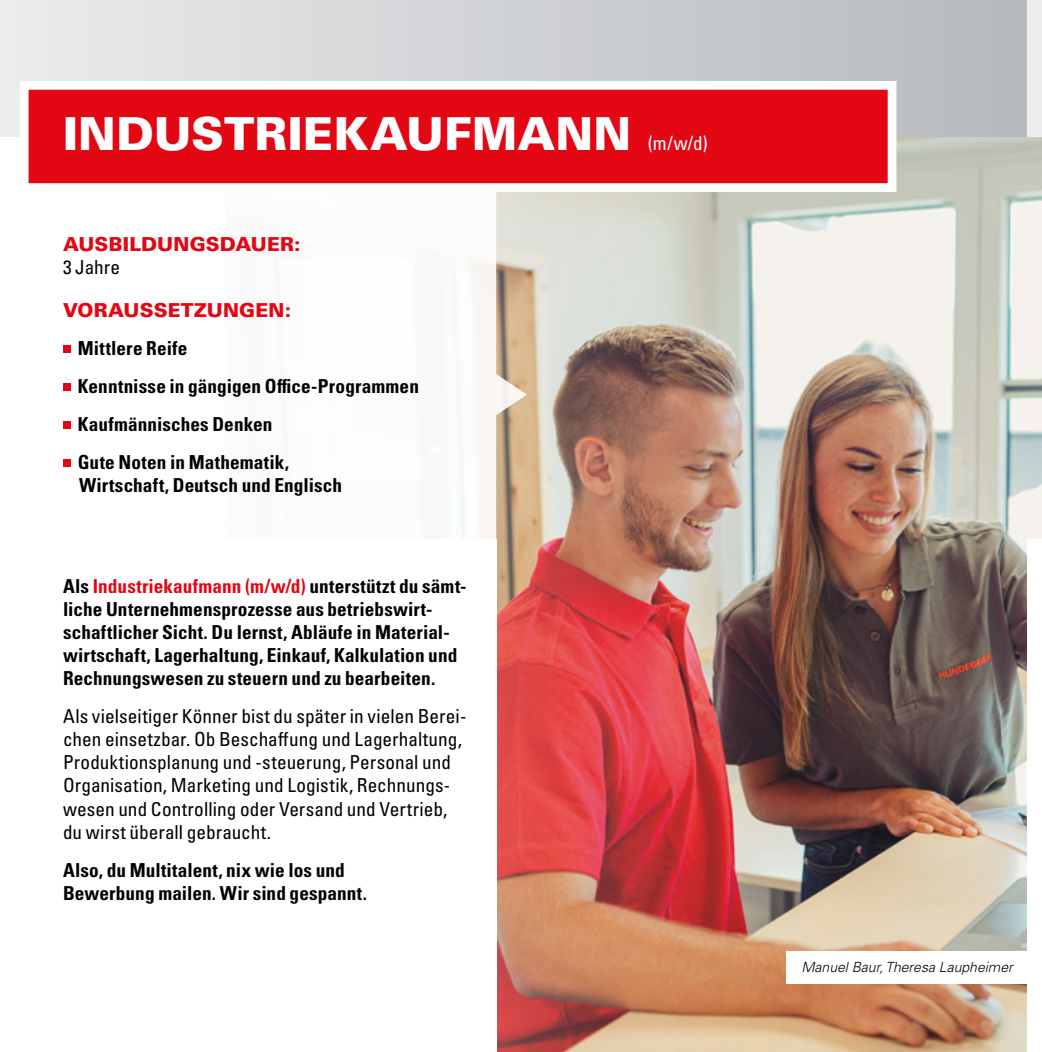
<style>
.page{position:relative;width:1042px;height:1052px;background:#fff}
.page>*{position:absolute;margin:0;border:0;box-sizing:border-box;transform-origin:0 0}
.t1{font:900 45.5px "Univers LT Pro 75";color:#fff}
.t2{font:700 condensed 19.25px/23.1px "Univers LT Pro";letter-spacing:.005em;color:#000}
.t3{font:condensed 19.25px/23.1px "Univers LT Pro";letter-spacing:.005em;color:#000}
.t4{font:900 19.25px "Univers LT Pro 75";letter-spacing:.005em;color:#e30613}
.t5{font:condensed 19.25px "Univers LT Pro";color:#fff}
.t6{font:italic 300 14px "Univers LT Pro 45";color:#000}
.s1{color:#e30613}
</style>
<div class="page">
<img style="left:497px;top:136px;width:544px;height:916px">
<svg style="left:0;top:136px;width:527px;height:832px"></svg>
<div style="left:0;top:0;width:1042px;height:136px;background:linear-gradient(to right,#ebecec,#b4b8bd)"></div>
<div style="left:0;top:539px;width:496px;height:513px;background:#fff"></div>
<div style="left:63px;top:345px;width:8px;height:7px;background:#e30613"></div>
<div style="left:63px;top:383px;width:8px;height:7px;background:#e30613"></div>
<div style="left:63px;top:421px;width:8px;height:7px;background:#e30613"></div>
<div style="left:63px;top:459px;width:8px;height:7px;background:#e30613"></div>
<div style="left:786px;top:951px;width:256px;height:33px;background:#fff"></div>
<div style="left:20px;top:81px;width:876px;height:111px;background:#e30613;border:9px solid #fff"></div>
<svg style="left:1041px;top:136px;width:1px;height:403px"></svg>
<div style="left:1027px;top:0;width:15px;height:136px;background:#ededed"></div>
<div style="left:1027px;top:539px;width:15px;height:513px;background:#fff"></div>
<h1 class="t1" style="left:63px;top:102px;width:570px">INDUSTRIEKAUFMANN</h1>
<p class="t5" style="left:648px;top:131px;width:62px">(m/w/d)</p>
<p class="t4" style="left:63px;top:231px;width:239px">AUSBILDUNGSDAUER:</p>
<p class="t3" style="left:63px;top:255px;width:59px">3 Jahre</p>
<p class="t4" style="left:63px;top:297px;width:230px">VORAUSSETZUNGEN:</p>
<p class="t2" style="left:78px;top:329px;width:343px;line-height:38px">Mittlere Reife<br>Kenntnisse in gängigen Office-Programmen<br>Kaufmännisches Denken<br>Gute Noten in Mathematik,</p>
<p class="t2" style="left:79px;top:473px;width:265px">Wirtschaft, Deutsch und Englisch</p>
<p class="t2" style="left:63px;top:574px;width:405px">Als <span class="s1">Industriekaufmann (m/w/d)</span> unterstützt du sämt&shy;liche Unternehmensprozesse aus betriebswirt&shy;schaftlicher Sicht. Du lernst, Abläufe in Material&shy;wirtschaft, Lagerhaltung, Einkauf, Kalkulation und Rechnungswesen zu steuern und zu bearbeiten.</p>
<p class="t3" style="left:63px;top:704px;width:405px">Als vielseitiger Könner bist du später in vielen Berei&shy;chen einsetzbar. Ob Beschaffung und Lagerhaltung, Produktionsplanung und -steuerung, Personal und Organisation, Marketing und Logistik, Rechnungs&shy;wesen und Controlling oder Versand und Vertrieb, du wirst überall gebraucht.</p>
<p class="t2" style="left:63px;top:858px;width:305px">Also, du Multitalent, nix wie los und<br>Bewerbung mailen. Wir sind gespannt.</p>
<p class="t6" style="left:801px;top:958px;width:213px">Manuel Baur, Theresa Laupheimer</p>
</div>
